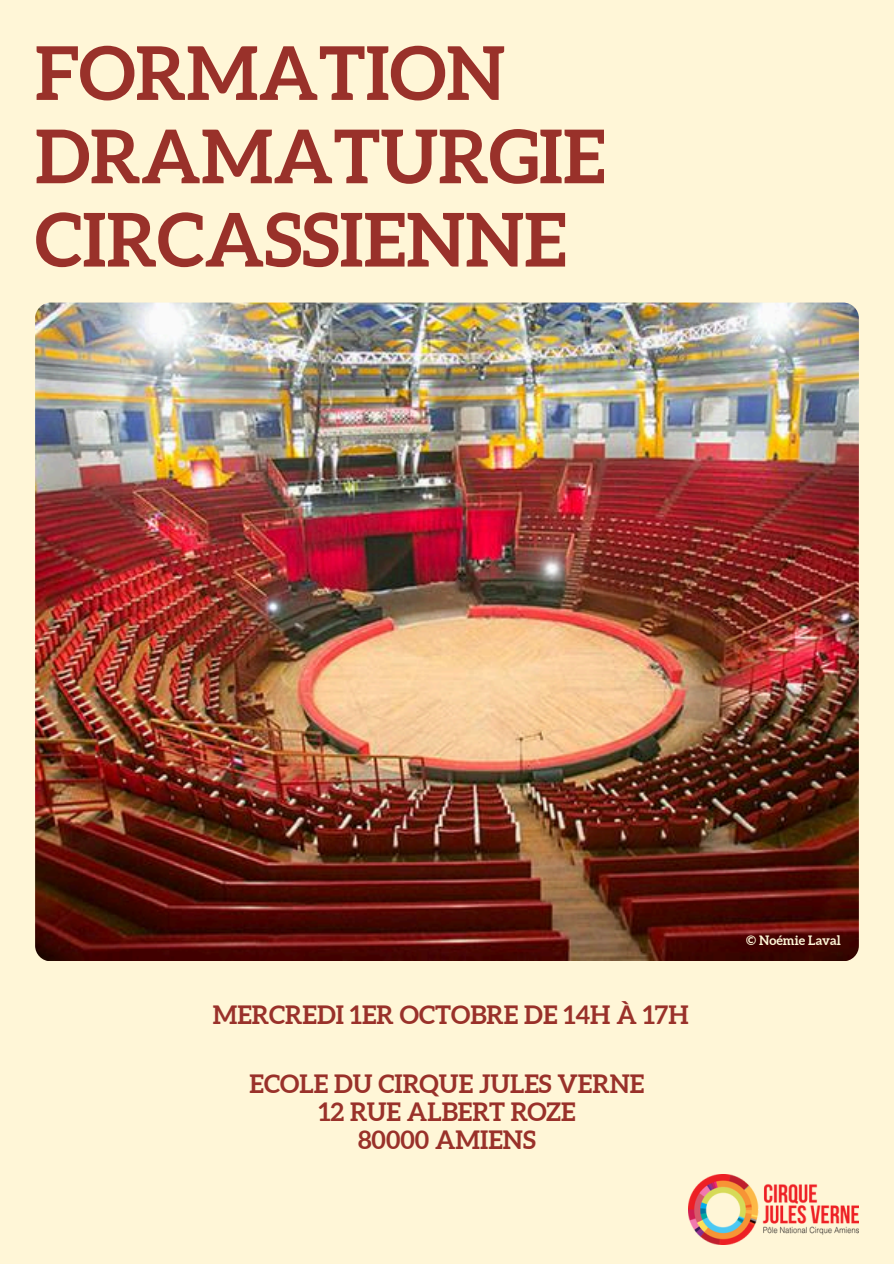
<style>
.page{position:relative;width:894px;height:1264px;background:#fff}
.page>*{position:absolute;margin:0;border:0;box-sizing:border-box;transform-origin:0 0}
.t1{font:700 74.1px/83.2px "Aleo";color:#99312a}
.t2{font:700 25.2px/28.2px "Aleo";color:#99312a;text-align:center}
.t3{font:700 12.9px "Aleo";color:#fff6d7}
</style>
<div class="page">
<div style="left:0;top:0;width:893px;height:1263px;background:#fff6d7"></div>
<img style="left:35px;top:302px;width:823px;height:658px;border-radius:16px">
<img style="left:688px;top:1174px;width:170px;height:70px">
<h1 class="t1" style="left:35px;top:31px;width:571px">FORMATION<br>DRAMATURGIE<br>CIRCASSIENNE</h1>
<p class="t2" style="left:213px;top:1000px;width:477px">MERCREDI 1ER OCTOBRE DE 14H À 17H</p>
<p class="t2" style="left:249px;top:1069px;width:396px">ECOLE DU CIRQUE JULES VERNE<br>12 RUE ALBERT ROZE<br>80000 AMIENS</p>
<p class="t3" style="left:746px;top:932px;width:96px">© Noémie Laval</p>
</div>
